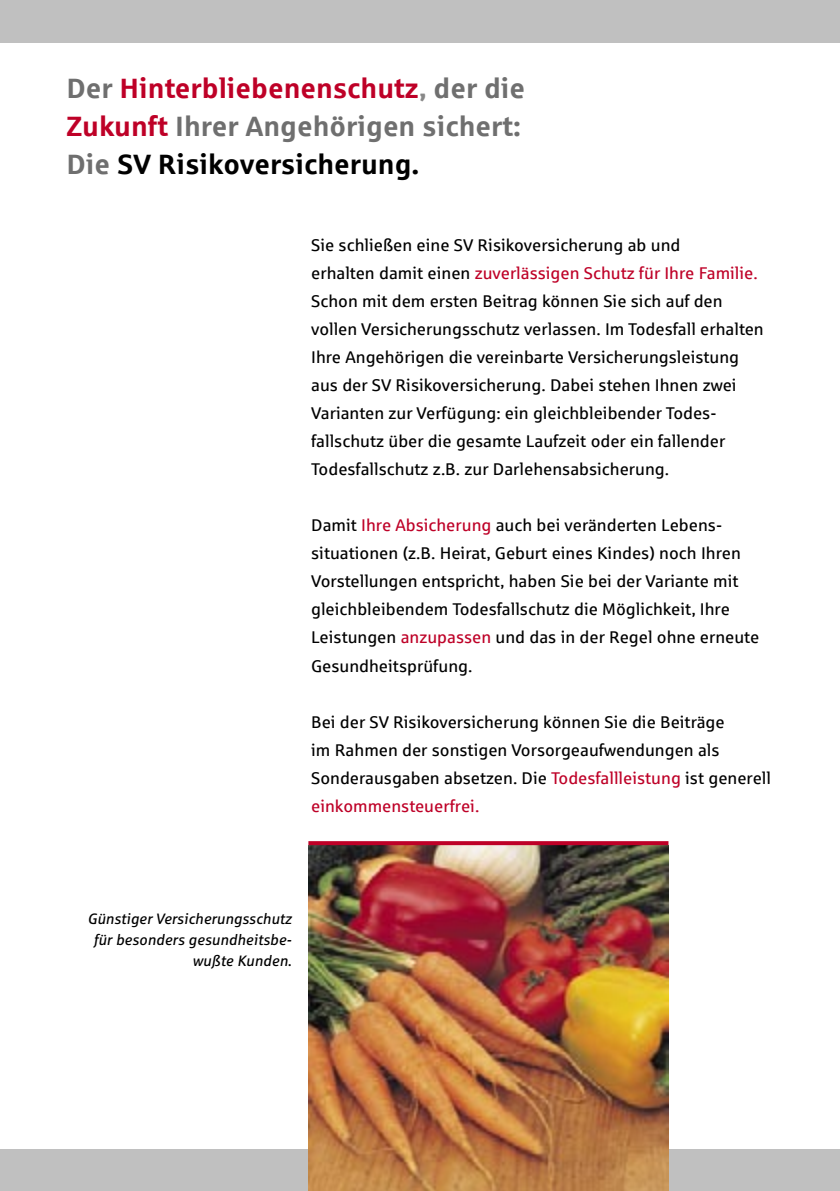
<style>
.page{position:relative;width:840px;height:1191px;background:#fff}
.page>*{position:absolute;margin:0;border:0;box-sizing:border-box;transform-origin:0 0}
.t1{font:700 28px "Sparkasse Rg";color:#be0027}
.t2{font:700 28px "Sparkasse Rg";color:#6f6f6f}
.t3{font:700 28px "Sparkasse Rg";color:#000}
.t4{font:17px/28px "Sparkasse Rg";color:#000}
.t5{font:italic 15px/21px "Sparkasse Rg";color:#000;text-align:right}
.s1{color:#6f6f6f}
.s2{color:#888}
.s3{color:#be0027}
</style>
<div class="page">
<svg style="left:839px;top:0;width:1px;height:1191px"></svg>
<div style="left:0;top:0;width:839px;height:1191px;background:#c0c0c0"></div>
<div style="left:0;top:43px;width:839px;height:1106px;background:#fff"></div>
<img style="left:308px;top:845px;width:360px;height:346px">
<svg style="left:308px;top:841px;width:360px;height:4px"></svg>
<p class="t1" style="left:66px;top:71px;width:460px"><span class="s1">Der</span> Hinterbliebenenschutz<span class="s2">,</span> <span class="s1">der die</span></p>
<p class="t2" style="left:66px;top:109px;width:456px"><span class="s3">Zukunft</span> Ihrer Angehörigen sichert:</p>
<p class="t3" style="left:66px;top:147px;width:354px"><span class="s1">Die</span> SV Risikoversicherung.</p>
<p class="t4" style="left:311px;top:231px;width:454px">Sie schließen eine SV Risikoversicherung ab und<br>erhalten damit einen <span class="s3">zuverlässigen Schutz für Ihre Familie.<br></span>Schon mit dem ersten Beitrag können Sie sich auf den vollen Versicherungsschutz verlassen. Im Todesfall erhalten Ihre Angehörigen die vereinbarte Versicherungsleistung aus der SV Risikoversicherung. Dabei stehen Ihnen zwei Varianten zur Verfügung: ein gleichbleibender Todes&shy;fallschutz über die gesamte Laufzeit oder ein fallender Todesfallschutz z.B. zur Darlehensabsicherung.</p>
<p class="t4" style="left:311px;top:511px;width:449px">Damit <span class="s3">Ihre Absicherung</span> auch bei veränderten Lebens&shy;situationen (z.B. Heirat, Geburt eines Kindes) noch Ihren Vorstellungen entspricht, haben Sie bei der Variante mit gleichbleibendem Todesfallschutz die Möglichkeit, Ihre Leistungen <span class="s3">anzupassen</span> und das in der Regel ohne erneute Gesundheitsprüfung.</p>
<p class="t4" style="left:311px;top:707px;width:461px">Bei der SV Risikoversicherung können Sie die Beiträge<br>im Rahmen der sonstigen Vorsorgeaufwendungen als Sonderausgaben absetzen. Die <span class="s3">Todesfallleistung</span> ist generell <span class="s3">einkommensteuerfrei.</span></p>
<p class="t5" style="left:87px;top:908px;width:205px">Günstiger Versicherungsschutz für besonders gesundheitsbe&shy;wußte Kunden.</p>
</div>
